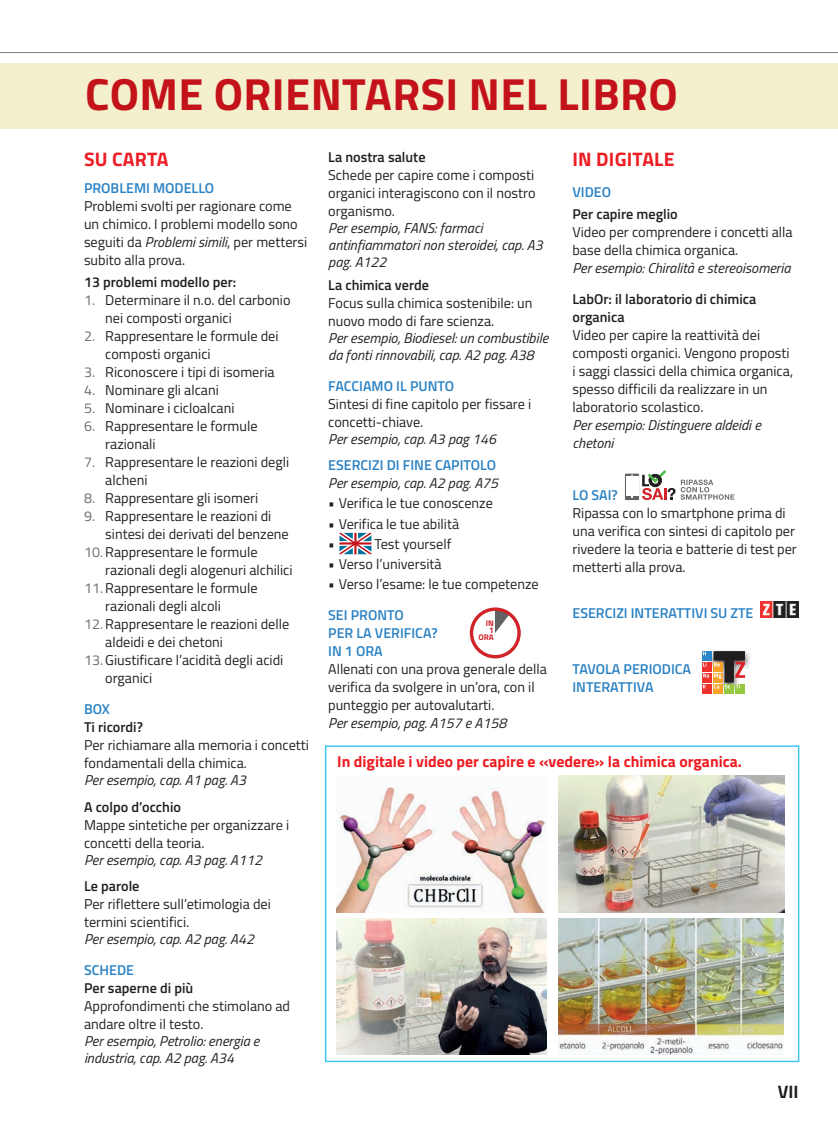
<style>
.page{position:relative;width:838px;height:1132px;background:#fff}
.page>*{position:absolute;margin:0;border:0;box-sizing:border-box;transform-origin:0 0}
.t1{font:700 45px "Titillium";letter-spacing:.01em;color:#c4121a}
.t2{font:700 19.5px "Titillium";letter-spacing:.01em;color:#ee1d23}
.t3{font:700 18px "Titillium";color:#231f20}
.t4{font:700 15.75px "Titillium";color:#ee1d23}
.t5{font:14.25px/18px "Titillium";color:#231f20}
.t6{font:italic 14.25px/17.1px "Titillium";color:#231f20}
.t7{font:600 14.25px/18px "Titillium";color:#2981c4}
.t8{font:600 14.25px/18px "Titillium";color:#231f20}
.t9{font:700 8.25px/6.8px "Titillium";color:#d1232a;text-align:right}
.s1{font-style:italic}
.s2{font-family:"Tondillium";color:#6c6d70}
</style>
<div class="page">
<hr style="left:0;top:52px;width:838px;height:1px;background:#808285">
<div style="left:0;top:63px;width:838px;height:66px;background:#f4f0cd"></div>
<svg style="left:339px;top:532px;width:32px;height:22px"></svg>
<svg style="left:625px;top:473px;width:14px;height:27px"></svg>
<div style="left:626px;top:476px;width:12px;height:19px;background:#fff"></div>
<svg style="left:642px;top:470px;width:92px;height:30px"></svg>
<img style="left:760px;top:601px;width:38px;height:16px">
<svg style="left:495px;top:611px;width:14px;height:22px"></svg>
<div style="left:470px;top:607px;width:51px;height:51px;border:3px solid #d1232a;border-radius:50%"></div>
<img style="left:716px;top:650px;width:34px;height:41px">
<div style="left:702px;top:651px;width:10px;height:9px;background:#2c86c7"></div>
<div style="left:702px;top:673px;width:10px;height:9px;background:#ee312d"></div>
<svg style="left:713px;top:688px;width:10px;height:5px"></svg>
<div style="left:735px;top:684px;width:10px;height:9px;background:#95c83e"></div>
<div style="left:702px;top:662px;width:10px;height:9px;background:#ee312d"></div>
<div style="left:702px;top:684px;width:10px;height:9px;background:#ee312d"></div>
<div style="left:724px;top:684px;width:10px;height:9px;background:#95c83e"></div>
<svg style="left:703px;top:651px;width:42px;height:37px"></svg>
<div style="left:325px;top:745px;width:474px;height:316px;border:2px solid #40c7f4"></div>
<img style="left:336px;top:786px;width:211px;height:125px">
<img style="left:336px;top:918px;width:211px;height:136px">
<img style="left:558px;top:918px;width:225px;height:135px">
<img style="left:558px;top:775px;width:226px;height:136px">
<h1 class="t1" style="left:85px;top:60px;width:594px">COME ORIENTARSI NEL LIBRO</h1>
<h2 class="t2" style="left:84px;top:144px;width:86px">SU CARTA</h2>
<p class="t7" style="left:84px;top:178px;width:132px">PROBLEMI MODELLO</p>
<p class="t5" style="left:84px;top:196px;width:225px">Problemi svolti per ragionare come un chimico. I problemi modello sono seguiti da <span class="s1">Problemi simili</span>, per mettersi subito alla prova.</p>
<p class="t8" style="left:84px;top:272px;width:154px">13 problemi modello per:</p>
<p class="t5" style="left:105px;top:290px;width:187px;text-indent:-21px"><span class="s2">1.</span> Determinare il n.o. del carbonio nei composti organici</p>
<p class="t5" style="left:105px;top:326px;width:175px;text-indent:-21px"><span class="s2">2.</span> Rappresentare le formule dei composti organici</p>
<p class="t5" style="left:84px;top:362px;width:192px"><span class="s2">3.</span> Riconoscere i tipi di isomeria</p>
<p class="t5" style="left:84px;top:380px;width:136px"><span class="s2">4.</span> Nominare gli alcani</p>
<p class="t5" style="left:84px;top:398px;width:152px"><span class="s2">5.</span> Nominare i cicloalcani</p>
<p class="t5" style="left:105px;top:416px;width:154px;text-indent:-21px"><span class="s2">6.</span> Rappresentare le formule razionali</p>
<p class="t5" style="left:105px;top:452px;width:185px;text-indent:-21px"><span class="s2">7.</span> Rappresentare le reazioni degli alcheni</p>
<p class="t5" style="left:84px;top:488px;width:176px"><span class="s2">8.</span> Rappresentare gli isomeri</p>
<p class="t5" style="left:105px;top:506px;width:185px;text-indent:-21px"><span class="s2">9.</span> Rappresentare le reazioni di sintesi dei derivati del benzene</p>
<p class="t5" style="left:105px;top:542px;width:189px;text-indent:-21px"><span class="s2">10.</span> Rappresentare le formule razionali degli alogenuri alchilici</p>
<p class="t5" style="left:105px;top:578px;width:154px;text-indent:-21px"><span class="s2">11.</span> Rappresentare le formule razionali degli alcoli</p>
<p class="t5" style="left:105px;top:614px;width:185px;text-indent:-21px"><span class="s2">12.</span> Rappresentare le reazioni delle aldeidi e dei chetoni</p>
<p class="t5" style="left:105px;top:650px;width:179px;text-indent:-21px"><span class="s2">13.</span> Giustificare l’acidità degli acidi organici</p>
<p class="t7" style="left:84px;top:699px;width:27px">BOX</p>
<p class="t8" style="left:84px;top:717px;width:60px">Ti ricordi?</p>
<p class="t5" style="left:84px;top:735px;width:226px">Per richiamare alla memoria i concetti fondamentali della chimica.</p>
<p class="t6" style="left:84px;top:770px;width:164px">Per esempio, cap. A1 pag. A3</p>
<p class="t8" style="left:84px;top:796px;width:98px">A colpo d’occhio</p>
<p class="t5" style="left:84px;top:814px;width:207px">Mappe sintetiche per organizzare i concetti della teoria.</p>
<p class="t6" style="left:84px;top:850px;width:179px">Per esempio, cap. A3 pag. A112</p>
<p class="t8" style="left:84px;top:876px;width:57px">Le parole</p>
<p class="t5" style="left:84px;top:894px;width:188px">Per riflettere sull’etimologia dei termini scientifici.</p>
<p class="t6" style="left:84px;top:929px;width:172px">Per esempio, cap. A2 pag. A42</p>
<p class="t7" style="left:84px;top:960px;width:52px">SCHEDE</p>
<p class="t8" style="left:84px;top:978px;width:111px">Per saperne di più</p>
<p class="t5" style="left:84px;top:996px;width:208px">Approfondimenti che stimolano ad andare oltre il testo.</p>
<p class="t6" style="left:84px;top:1031px;width:177px">Per esempio, Petrolio: energia e industria, cap. A2 pag. A34</p>
<p class="t8" style="left:328px;top:147px;width:99px">La nostra salute</p>
<p class="t5" style="left:328px;top:165px;width:209px;text-align:justify">Schede per capire come i composti organici interagiscono con il nostro organismo.</p>
<p class="t6" style="left:328px;top:219px;width:216px">Per esempio, FANS: farmaci antinfiammatori non steroidei, cap. A3 pag. A122</p>
<p class="t8" style="left:328px;top:275px;width:102px">La chimica verde</p>
<p class="t5" style="left:328px;top:293px;width:206px">Focus sulla chimica sostenibile: un nuovo modo di fare scienza.</p>
<p class="t6" style="left:328px;top:328px;width:222px">Per esempio, Biodiesel: un combustibile da fonti rinnovabili, cap. A2 pag. A38</p>
<p class="t7" style="left:328px;top:376px;width:127px">FACCIAMO IL PUNTO</p>
<p class="t5" style="left:328px;top:394px;width:204px">Sintesi di fine capitolo per fissare i concetti-chiave.</p>
<p class="t6" style="left:328px;top:429px;width:169px">Per esempio, cap. A3 pag 146</p>
<p class="t7" style="left:328px;top:455px;width:169px">ESERCIZI DI FINE CAPITOLO</p>
<p class="t6" style="left:328px;top:474px;width:171px">Per esempio, cap. A2 pag. A75</p>
<p class="t5" style="left:328px;top:493px;width:166px">• Verifica le tue conoscenze</p>
<p class="t5" style="left:328px;top:512px;width:132px;line-height:20.1px">• Verifica le tue abilità •</p>
<p class="t5" style="left:374px;top:534px;width:78px">Test yourself</p>
<p class="t5" style="left:328px;top:554px;width:115px">• Verso l’università</p>
<p class="t5" style="left:328px;top:574px;width:212px">• Verso l’esame: le tue competenze</p>
<p class="t7" style="left:328px;top:605px;width:111px">SEI PRONTO<br>PER LA VERIFICA?<br>IN 1 ORA</p>
<p class="t5" style="left:328px;top:659px;width:220px">Allenati con una prova generale della verifica da svolgere in un’ora, con il punteggio per autovalutarti.</p>
<p class="t6" style="left:328px;top:713px;width:180px">Per esempio, pag. A157 e A158</p>
<p class="t9" style="left:478px;top:619px;width:17px">IN<br>1<br>ORA</p>
<h2 class="t2" style="left:572px;top:144px;width:103px">IN DIGITALE</h2>
<p class="t7" style="left:572px;top:182px;width:40px">VIDEO</p>
<p class="t8" style="left:572px;top:204px;width:107px">Per capire meglio</p>
<p class="t5" style="left:572px;top:222px;width:222px">Video per comprendere i concetti alla base della chimica organica.</p>
<p class="t6" style="left:572px;top:259px;width:219px">Per esempio: Chiralità e stereoisomeria</p>
<p class="t8" style="left:572px;top:289px;width:185px">LabOr: il laboratorio di chimica organica</p>
<p class="t5" style="left:572px;top:325px;width:222px">Video per capire la reattività dei composti organici. Vengono proposti i saggi classici della chimica organica, spesso difficili da realizzare in un laboratorio scolastico.</p>
<p class="t6" style="left:572px;top:415px;width:190px;line-height:18px">Per esempio: Distinguere aldeidi e chetoni</p>
<p class="t7" style="left:572px;top:485px;width:47px">LO SAI?</p>
<p class="t5" style="left:572px;top:503px;width:226px">Ripassa con lo smartphone prima di una verifica con sintesi di capitolo per rivedere la teoria e batterie di test per metterti alla prova.</p>
<p class="t7" style="left:572px;top:603px;width:182px">ESERCIZI INTERATTIVI SU ZTE</p>
<p class="t7" style="left:572px;top:659px;width:120px">TAVOLA PERIODICA<br>INTERATTIVA</p>
<p class="t4" style="left:337px;top:749px;width:406px">In digitale i video per capire e «vedere» la chimica organica.</p>
<p class="t3" style="left:778px;top:1077px;width:22px">VII</p>
</div>
